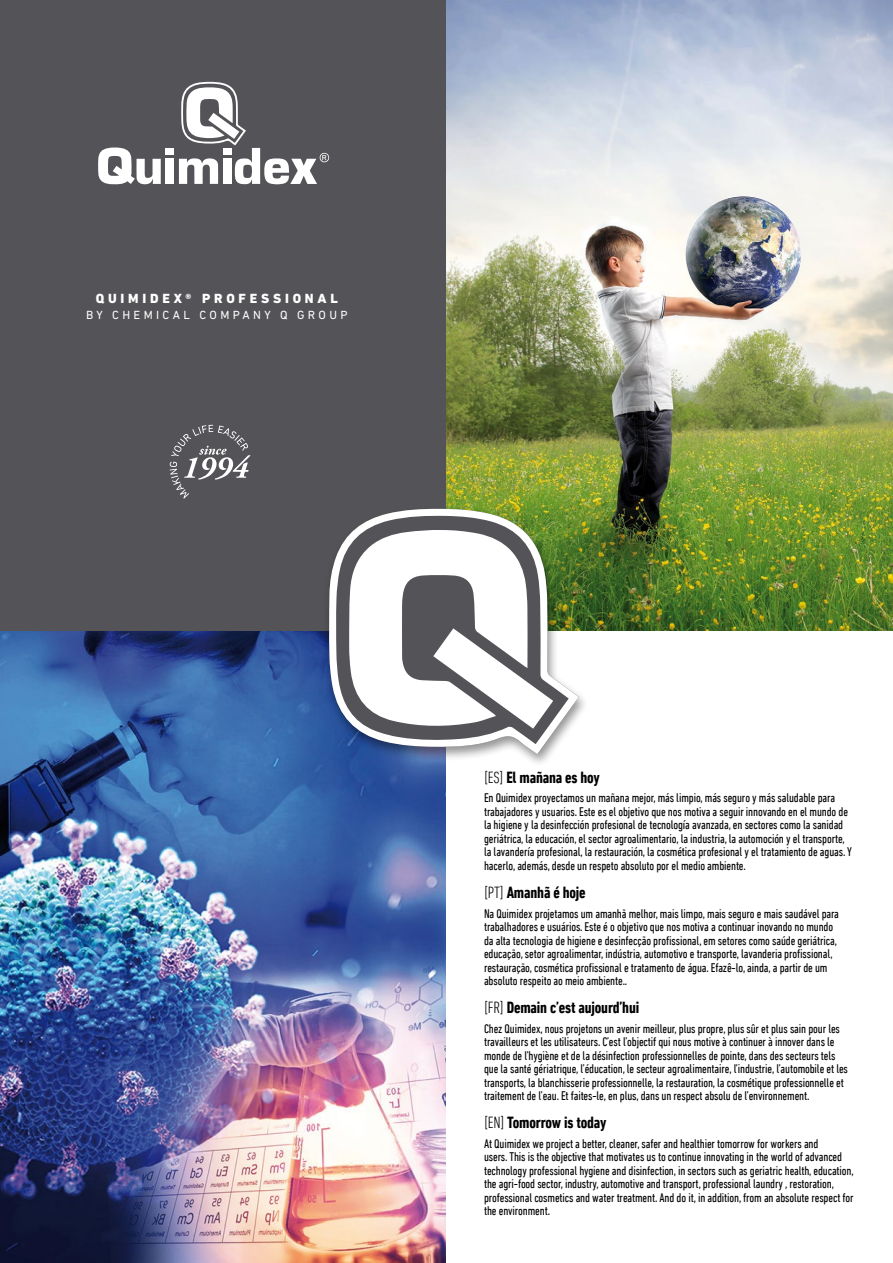
<style>
.page{position:relative;width:893px;height:1263px;background:#fff}
.page>*{position:absolute;margin:0;border:0;box-sizing:border-box;transform-origin:0 0}
.t1{font:700 condensed 16.5px "DIN Next LT Pro";letter-spacing:-.01em;color:#000}
.t2{font:800 13.5px "DIN Next LT Pro";letter-spacing:.28em;color:#fff}
.t3{font:condensed 12.75px/13.5px "DIN Next LT Pro";letter-spacing:-.01em;color:#000}
.t4{font:12px "DIN Next LT Pro";letter-spacing:.28em;color:#fff}
.s1{font-weight:300}
</style>
<div class="page">
<div style="left:0;top:0;width:446px;height:631px;background:#545458"></div>
<img style="left:446px;top:0;width:447px;height:631px">
<img style="left:0;top:631px;width:446px;height:632px">
<div style="left:323px;top:505px;width:266px;height:263px;background:#000;opacity:.42"></div>
<svg style="left:329px;top:509px;width:250px;height:245px"></svg>
<div style="left:166px;top:148px;width:8px;height:6px;background:#fff"></div>
<svg style="left:98px;top:147px;width:63px;height:38px"></svg>
<div style="left:166px;top:159px;width:8px;height:25px;background:#fff"></div>
<svg style="left:179px;top:82px;width:150px;height:103px"></svg>
<svg style="left:170px;top:425px;width:81px;height:74px"></svg>
<p class="t2" style="left:96px;top:290px;width:244px">QUIMIDEX® PROFESSIONAL</p>
<p class="t4" style="left:86px;top:308px;width:263px">BY CHEMICAL COMPANY Q GROUP</p>
<p class="t1" style="left:484px;top:768px;width:117px"><span class="s1">[ES]</span> El mañana es hoy</p>
<p class="t3" style="left:484px;top:791px;width:369px">En Quimidex proyectamos un mañana mejor, más limpio, más seguro y más saludable para trabajadores y usuarios. Este es el objetivo que nos motiva a seguir innovando en el mundo de la higiene y la desinfección profesional de tecnología avanzada, en sectores como la sanidad geriátrica, la educación, el sector agroalimentario, la industria, la automoción y el transporte, la lavandería profesional, la restauración, la cosmética profesional y el tratamiento de aguas. Y hacerlo, además, desde un respeto absoluto por el medio ambiente.</p>
<p class="t1" style="left:484px;top:883px;width:103px"><span class="s1">[PT]</span> Amanhã é hoje</p>
<p class="t3" style="left:484px;top:906px;width:356px">Na Quimidex projetamos um amanhã melhor, mais limpo, mais seguro e mais saudável para trabalhadores e usuários. Este é o objetivo que nos motiva a continuar inovando no mundo da alta tecnologia de higiene e desinfecção profissional, em setores como saúde geriátrica, educação, setor agroalimentar, indústria, automotivo e transporte, lavanderia profissional, restauração, cosmética profissional e tratamento de água. Efazê-lo, ainda, a partir de um absoluto respeito ao meio ambiente..</p>
<p class="t1" style="left:484px;top:998px;width:157px"><span class="s1">[FR]</span> Demain c’est aujourd’hui</p>
<p class="t3" style="left:484px;top:1021px;width:365px">Chez Quimidex, nous projetons un avenir meilleur, plus propre, plus sûr et plus sain pour les travailleurs et les utilisateurs. C’est l’objectif qui nous motive à continuer à innover dans le monde de l’hygiène et de la désinfection professionnelles de pointe, dans des secteurs tels que la santé gériatrique, l’éducation, le secteur agroalimentaire, l’industrie, l’automobile et les transports, la blanchisserie professionnelle, la restauration, la cosmétique professionnelle et traitement de l’eau. Et faites-le, en plus, dans un respect absolu de l’environnement.</p>
<p class="t1" style="left:484px;top:1113px;width:124px"><span class="s1">[EN]</span> Tomorrow is today</p>
<p class="t3" style="left:484px;top:1136px;width:371px">At Quimidex we project a better, cleaner, safer and healthier tomorrow for workers and<br>users. This is the objective that motivates us to continue innovating in the world of advanced technology professional hygiene and disinfection, in sectors such as geriatric health, education, the agri-food sector, industry, automotive and transport, professional laundry , restoration, professional cosmetics and water treatment. And do it, in addition, from an absolute respect for the environment.</p>
</div>
